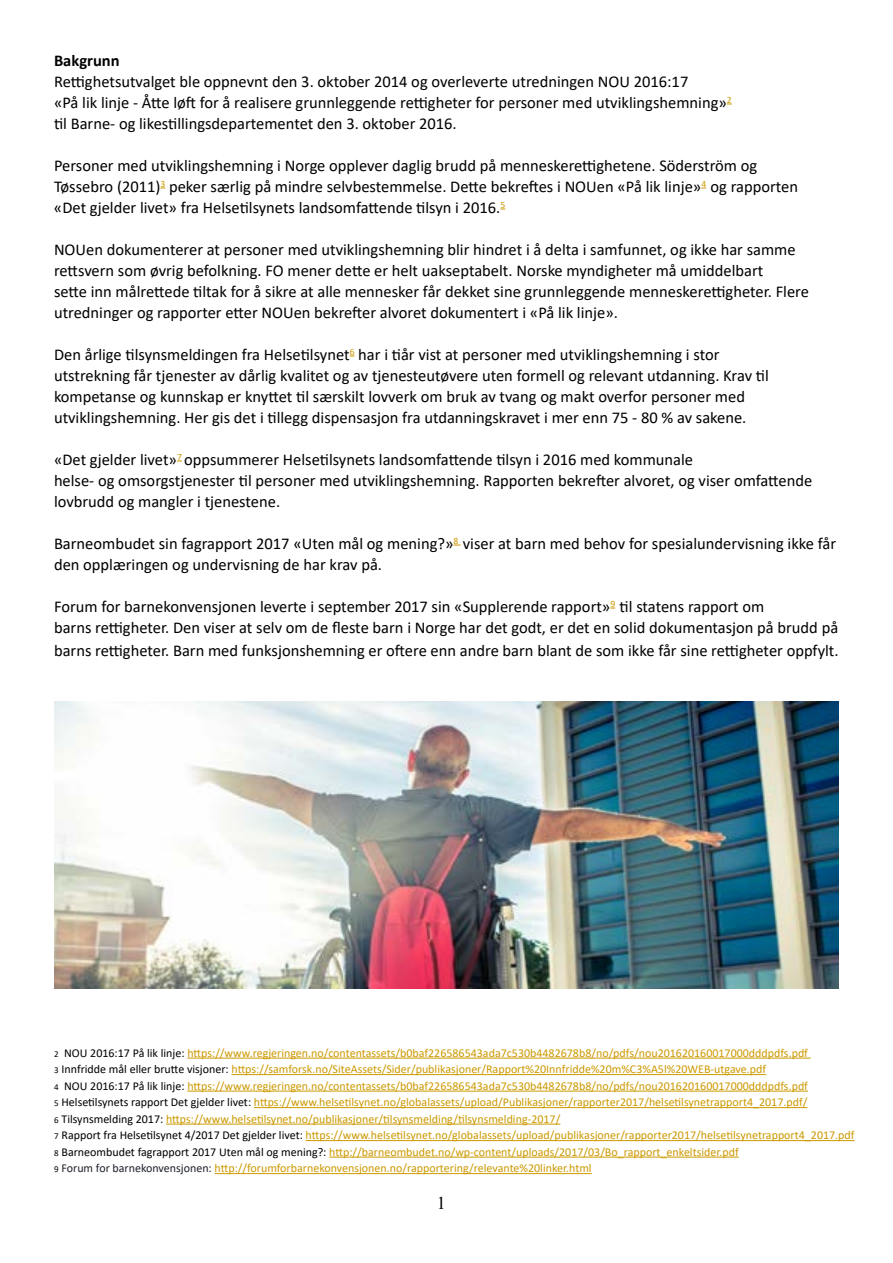
<style>
.page{position:relative;width:893px;height:1263px;background:#fff}
.page>*{position:absolute;margin:0;border:0;box-sizing:border-box;transform-origin:0 0}
.t1{font:18px "Times New Roman";color:#000}
.t2{font:16.5px/21px "Calibri";color:#000}
.t3{font:700 16.5px "Calibri";color:#000}
.t4{font:12px/16.5px "Calibri";color:#c90}
.s1{font-size:9px;color:#000}
.s2{color:#000}
.s3{color:#1d2129}
</style>
<div class="page">
<img style="left:54px;top:702px;width:785px;height:286px">
<hr style="left:187px;top:1058px;width:624px;height:1px;background:#c90">
<hr style="left:231px;top:1074px;width:535px;height:1px;background:#c90">
<hr style="left:187px;top:1091px;width:621px;height:1px;background:#c90">
<hr style="left:254px;top:1107px;width:553px;height:1px;background:#c90">
<hr style="left:166px;top:1124px;width:394px;height:1px;background:#c90">
<hr style="left:306px;top:1140px;width:548px;height:1px;background:#c90">
<hr style="left:329px;top:1157px;width:410px;height:1px;background:#c90">
<hr style="left:215px;top:1173px;width:377px;height:1px;background:#c90">
<p class="t3" style="left:54px;top:49px;width:67px">Bakgrunn</p>
<p class="t2" style="left:54px;top:71px;width:679px">Rettighetsutvalget ble oppnevnt den 3. oktober 2014 og overleverte utredningen NOU 2016:17<br>«På lik linje - Åtte løft for å realisere grunnleggende rettigheter for personer med utviklingshemning»<sup>2 </sup>til Barne- og likestillingsdepartementet den 3. oktober 2016.</p>
<p class="t2" style="left:54px;top:155px;width:746px">Personer med utviklingshemning i Norge opplever daglig brudd på menneskerettighetene. Söderström og<br>Tøssebro (2011)<sup>3</sup> peker særlig på mindre selvbestemmelse. Dette bekreftes i NOUen «På lik linje»<sup>4</sup> og rapporten «Det gjelder livet» fra Helsetilsynets landsomfattende tilsyn i 2016.<sup>5</sup></p>
<p class="t2" style="left:54px;top:239px;width:756px">NOUen dokumenterer at personer med utviklingshemning blir hindret i å delta i samfunnet, og ikke har samme rettsvern som øvrig befolkning. FO mener dette er helt uakseptabelt. Norske myndigheter må umiddelbart<br>sette inn målrettede tiltak for å sikre at alle mennesker får dekket sine grunnleggende menneskerettigheter. Flere utredninger og rapporter etter NOUen bekrefter alvoret dokumentert i «På lik linje».</p>
<p class="t2" style="left:54px;top:344px;width:716px">Den årlige tilsynsmeldingen fra Helsetilsynet<sup>6</sup> har i tiår vist at personer med utviklingshemning i stor utstrekning får tjenester av dårlig kvalitet og av tjenesteutøvere uten formell og relevant utdanning. Krav til kompetanse og kunnskap er knyttet til særskilt lovverk om bruk av tvang og makt overfor personer med utviklingshemning. Her gis det i tillegg dispensasjon fra utdanningskravet i mer enn 75 - 80 % av sakene.</p>
<p class="t2" style="left:54px;top:449px;width:760px">«Det gjelder livet»<sup>7</sup> oppsummerer Helsetilsynets landsomfattende tilsyn i 2016 med kommunale<br>helse- og omsorgstjenester til personer med utviklingshemning. Rapporten bekrefter alvoret, og viser omfattende lovbrudd og mangler i tjenestene.</p>
<p class="t2" style="left:54px;top:533px;width:784px">Barneombudet sin fagrapport 2017 «Uten mål og mening?»<sup>8</sup> viser at barn med behov for spesialundervisning ikke får den opplæringen og undervisning de har krav på.</p>
<p class="t2" style="left:54px;top:596px;width:786px">Forum for barnekonvensjonen leverte i september 2017 sin «Supplerende rapport»<sup>9</sup> til statens rapport om<br>barns rettigheter. Den viser at selv om de fleste barn i Norge har det godt, er det en solid dokumentasjon på brudd på</p>
<p class="t2" style="left:54px;top:639px;width:786px">barns rettigheter. Barn med funksjonshemning er oftere enn andre barn blant de som ikke får sine rettigheter oppfylt.</p>
<p class="t4" style="left:54px;top:1044px;width:802px"><span class="s1">2</span> <span class="s2">NOU 2016:17 På lik linje:</span> https://www.regjeringen.no/contentassets/b0baf226586543ada7c530b4482678b8/no/pdfs/nou201620160017000dddpdfs.pdf<br><span class="s1">3</span> <span class="s2">Innfridde mål eller brutte visjoner:</span> https://samforsk.no/SiteAssets/Sider/publikasjoner/Rapport%20Innfridde%20m%C3%A5l%20WEB-utgave.pdf<br><span class="s1">4</span> <span class="s2">NOU 2016:17 På lik linje:</span> https://www.regjeringen.no/contentassets/b0baf226586543ada7c530b4482678b8/no/pdfs/nou201620160017000dddpdfs.pdf<br><span class="s1">5</span> <span class="s2">Helsetilsynets rapport Det gjelder livet:</span> https://www.helsetilsynet.no/globalassets/upload/Publikasjoner/rapporter2017/helsetilsynetrapport4_2017.pdf/<br><span class="s1">6</span> <span class="s2">Tilsynsmelding 2017:</span> https://www.helsetilsynet.no/publikasjoner/tilsynsmelding/tilsynsmelding-2017/<br><span class="s1">7</span> <span class="s2">Rapport fra Helsetilsynet 4/2017 Det gjelder livet:</span> https://www.helsetilsynet.no/globalassets/upload/publikasjoner/rapporter2017/helsetilsynetrapport4_2017.pdf <span class="s1">8</span> <span class="s2">Barneombudet fagrapport 2017 Uten mål og mening?:</span> http://barneombudet.no/wp-content/uploads/2017/03/Bo_rapport_enkeltsider.pdf<br><span class="s1">9</span> <span class="s3">Forum for barnekonvensjonen:</span> http://forumforbarnekonvensjonen.no/rapportering/relevante%20linker.html</p>
<p class="t1" style="left:437px;top:1190px;width:10px">1</p>
</div>
